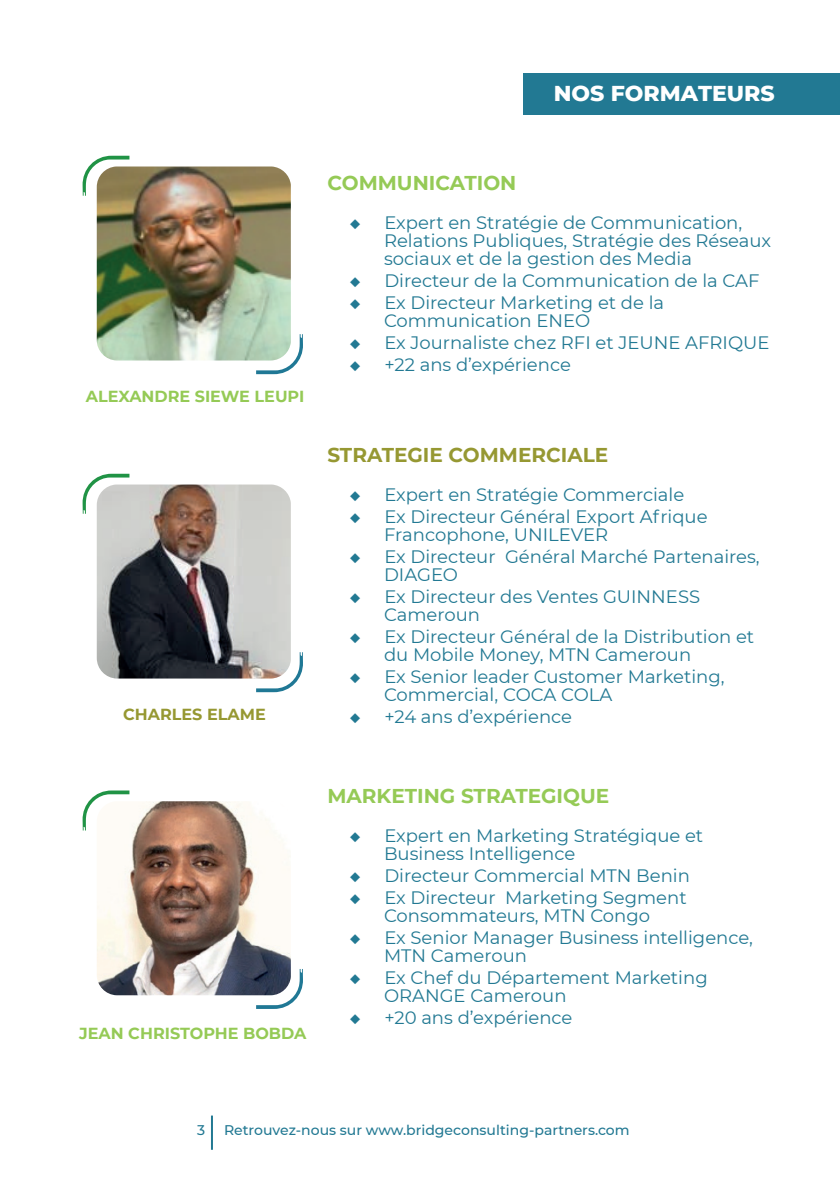
<style>
.page{position:relative;width:840px;height:1191px;background:#fff}
.page>*{position:absolute;margin:0;border:0;box-sizing:border-box;transform-origin:0 0}
.t1{font:800 22px "Montserrat";color:#fff}
.t2{font:700 20px "Montserrat";color:#95ca56}
.t3{font:700 20px "Montserrat";color:#969832}
.t4{font:18px/18px "Montserrat";color:#227993}
.t5{font:700 16px "Montserrat";color:#95ca56}
.t6{font:700 16px "Montserrat";color:#969832}
.t7{font:500 14px "Montserrat";color:#227993}
</style>
<div class="page">
<hr style="left:211px;top:1115px;width:2px;height:34px;background:#227993">
<img style="left:97px;top:166px;width:194px;height:194px">
<svg style="left:82px;top:155px;width:47px;height:41px"></svg>
<svg style="left:256px;top:334px;width:47px;height:40px"></svg>
<img style="left:97px;top:484px;width:194px;height:194px">
<svg style="left:82px;top:473px;width:47px;height:41px"></svg>
<svg style="left:256px;top:652px;width:47px;height:40px"></svg>
<img style="left:97px;top:801px;width:194px;height:194px">
<svg style="left:82px;top:790px;width:47px;height:40px"></svg>
<svg style="left:256px;top:969px;width:47px;height:40px"></svg>
<div style="left:523px;top:73px;width:316px;height:41px;background:#227993"></div>
<p class="t2" style="left:327px;top:168px;width:190px">COMMUNICATION</p>
<p class="t1" style="left:553px;top:77px;width:222px">NOS FORMATEURS</p>
<p class="t5" style="left:86px;top:385px;width:220px">ALEXANDRE SIEWE LEUPI</p>
<p class="t6" style="left:123px;top:703px;width:144px">CHARLES ELAME</p>
<p class="t4" style="left:384px;top:213px;width:388px;text-indent:-34px">◆ Expert en Stratégie de Communication,<br>Relations Publiques, Stratégie des Réseaux sociaux et de la gestion des Media</p>
<p class="t4" style="left:350px;top:271px;width:411px">◆ Directeur de la Communication de la CAF</p>
<p class="t4" style="left:384px;top:293px;width:281px;text-indent:-34px">◆ Ex Directeur Marketing et de la<br>Communication ENEO</p>
<p class="t4" style="left:350px;top:333px;width:421px">◆ Ex Journaliste chez RFI et JEUNE AFRIQUE</p>
<p class="t4" style="left:350px;top:355px;width:222px">◆ +22 ans d’expérience</p>
<p class="t3" style="left:327px;top:440px;width:282px">STRATEGIE COMMERCIALE</p>
<p class="t4" style="left:350px;top:485px;width:336px">◆ Expert en Stratégie Commerciale</p>
<p class="t4" style="left:384px;top:507px;width:325px;text-indent:-34px">◆ Ex Directeur Général Export Afrique<br>Francophone, UNILEVER</p>
<p class="t4" style="left:384px;top:547px;width:377px;text-indent:-34px">◆ Ex Directeur Général Marché Partenaires,<br>DIAGEO</p>
<p class="t4" style="left:384px;top:587px;width:317px;text-indent:-34px">◆ Ex Directeur des Ventes GUINNESS<br>Cameroun</p>
<p class="t4" style="left:384px;top:627px;width:371px;text-indent:-34px">◆ Ex Directeur Général de la Distribution et du Mobile Money, MTN Cameroun</p>
<p class="t4" style="left:384px;top:667px;width:342px;text-indent:-34px">◆ Ex Senior leader Customer Marketing,<br>Commercial, COCA COLA</p>
<p class="t4" style="left:350px;top:707px;width:223px">◆ +24 ans d’expérience</p>
<p class="t5" style="left:79px;top:1022px;width:229px">JEAN CHRISTOPHE BOBDA</p>
<p class="t2" style="left:327px;top:781px;width:283px">MARKETING STRATEGIQUE</p>
<p class="t4" style="left:384px;top:826px;width:320px;text-indent:-34px">◆ Expert en Marketing Stratégique et<br>Business Intelligence</p>
<p class="t4" style="left:350px;top:866px;width:341px">◆ Directeur Commercial MTN Benin</p>
<p class="t4" style="left:350px;top:888px;width:338px;text-align:center">◆ Ex Directeur Marketing Segment<br>Consommateurs, MTN Congo</p>
<p class="t4" style="left:384px;top:927px;width:370px;text-indent:-34px">◆ Ex Senior Manager Business intelligence,<br>MTN Cameroun</p>
<p class="t4" style="left:384px;top:967px;width:325px;text-indent:-34px">◆ Ex Chef du Département Marketing<br>ORANGE Cameroun</p>
<p class="t4" style="left:350px;top:1007px;width:224px">◆ +20 ans d’expérience</p>
<p class="t7" style="left:197px;top:1120px;width:10px">3</p>
<p class="t7" style="left:224px;top:1120px;width:407px">Retrouvez-nous sur www.bridgeconsulting-partners.com</p>
</div>
